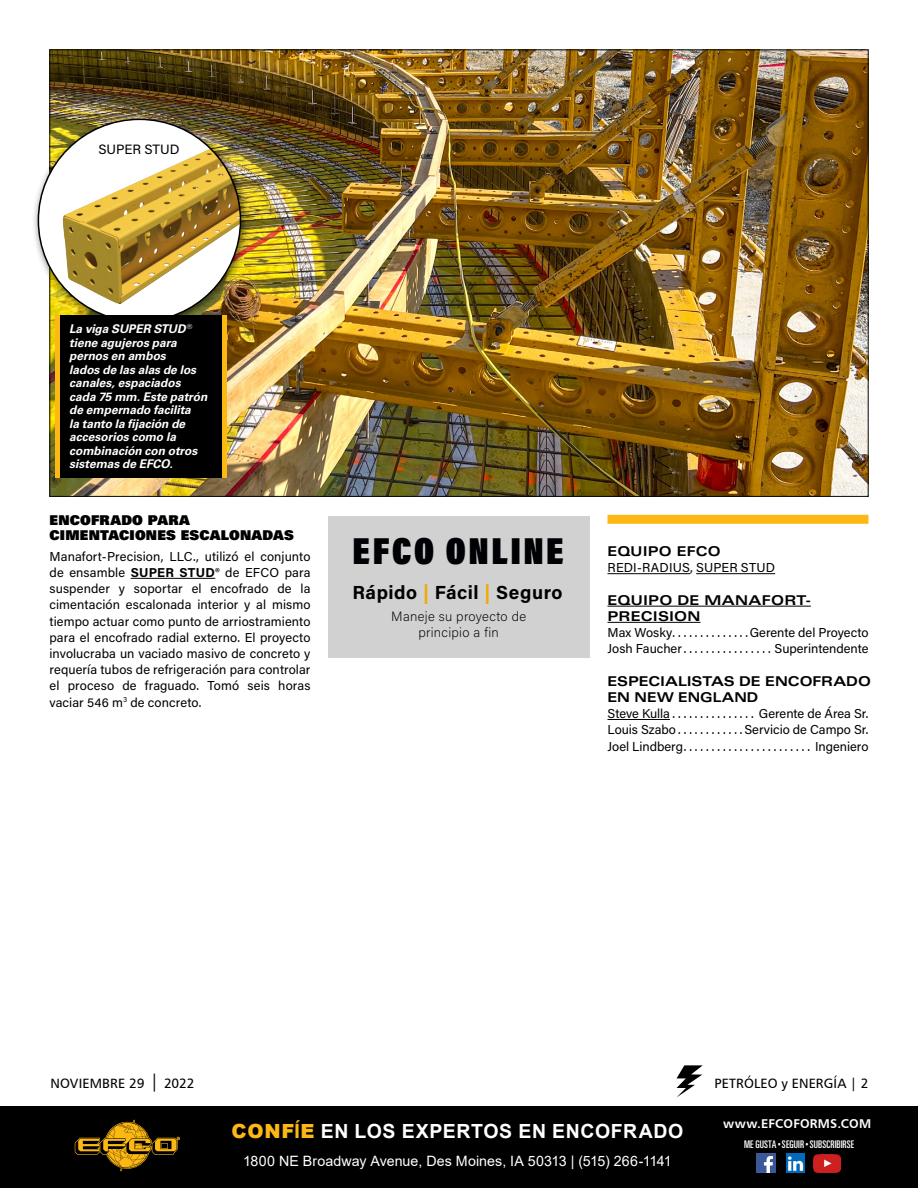
<style>
.page{position:relative;width:918px;height:1188px;background:#fff}
.page>*{position:absolute;margin:0;border:0;box-sizing:border-box;transform-origin:0 0}
.t1{font:900 38.25px "Acumin Pro Cond";letter-spacing:.065em;color:#000104}
.t2{font:700 19.5px "Arial";letter-spacing:.035em;color:#fff}
.t3{font:700 18.9px "Acumin Pro";letter-spacing:.03em;color:#000}
.t4{font:14.25px "Arial";letter-spacing:.005em;color:#fff}
.t5{font:700 expanded 13.5px/16.2px "Univers LT Std";letter-spacing:.005em;color:#000}
.t6{font:13.5px/15.8px "Univers LT Std X Black";letter-spacing:.015em;color:#000}
.t7{font:13.5px "Humanist 777 BT Roman B";letter-spacing:.01em;color:#000}
.t8{font:13.5px "Acumin Pro";color:#000}
.t9{font:200 13.35px/16.2px "Acumin Pro";letter-spacing:.025em;color:#000;text-align:center}
.t10{font:12.9px/16.2px "Acumin Pro";color:#000;text-align:justify}
.t11{font:12.75px "Humanist 777 BT Bold B";letter-spacing:.015em;color:#fff}
.t12{font:italic 700 12px/13.5px "Univers LT Std";color:#fff}
.t13{font:ultra-condensed 10.5px "Univers LT Std";letter-spacing:.015em;color:#fff}
.s1{font-weight:700}
.s2{color:#f4a700}
.s3{font-weight:900;color:#fdb813}
.s4{font-family:"Univers LT Std";color:#fdb813}
.s5{font-family:"Arial Narrow";font-stretch:normal}
</style>
<div class="page">
<div style="left:0;top:1107px;width:918px;height:81px;background:#000"></div>
<svg style="left:677px;top:1065px;width:26px;height:32px"></svg>
<svg style="left:75px;top:1120px;width:105px;height:51px"></svg>
<img style="left:756px;top:1154px;width:19px;height:19px">
<img style="left:786px;top:1154px;width:19px;height:19px">
<img style="left:814px;top:1154px;width:27px;height:19px">
<hr style="left:131px;top:578px;width:84px;height:1px;background:#000">
<hr style="left:607px;top:573px;width:83px;height:1px;background:#000">
<hr style="left:696px;top:573px;width:79px;height:1px;background:#000">
<hr style="left:607px;top:606px;width:204px;height:1px;background:#000">
<hr style="left:607px;top:622px;width:94px;height:1px;background:#000">
<hr style="left:607px;top:719px;width:63px;height:1px;background:#000">
<div style="left:607px;top:515px;width:261px;height:9px;background:#fdb913"></div>
<img style="left:52px;top:52px;width:814px;height:443px">
<div style="left:328px;top:516px;width:261px;height:141px;background:#d1d1d1"></div>
<div style="left:32px;top:113px;width:219px;height:220px;background:#000;opacity:.6"></div>
<div style="left:38px;top:119px;width:202px;height:202px;background:#fff;border-radius:50%"></div>
<img style="left:56px;top:124px;width:184px;height:180px">
<hr style="left:56px;top:315px;width:4px;height:162px;background:#fdb913">
<div style="left:60px;top:315px;width:162px;height:162px;background:#000"></div>
<div style="left:222px;top:315px;width:5px;height:162px;background:#fdb913"></div>
<p class="t8" style="left:98px;top:140px;width:83px">SUPER STUD</p>
<p class="t12" style="left:69px;top:323px;width:139px">La viga SUPER STUD <sup>® </sup>tiene agujeros para pernos en ambos<br>lados de las alas de los canales, espaciados cada 75 mm. Este patrón de empernado facilita<br>la tanto la fijación de accesorios como la combinación con otros sistemas de EFCO.</p>
<p class="t6" style="left:50px;top:511px;width:246px">ENCOFRADO PARA<br>CIMENTACIONES ESCALONADAS</p>
<p class="t10" style="left:50px;top:548px;width:263px">Manafort-Precision, LLC., utilizó el conjunto de ensamble <span class="s1">SUPER STUD</span>® de EFCO para suspender y soportar el encofrado de la cimentación escalonada interior y al mismo tiempo actuar como punto de arriostramiento para el encofrado radial externo. El proyecto involucraba un vaciado masivo de concreto y requería tubos de refrigeración para controlar el proceso de fraguado. Tomó seis horas vaciar 546 m<sup>3</sup> de concreto.</p>
<p class="t5" style="left:607px;top:543px;width:115px">EQUIPO EFCO</p>
<h1 class="t1" style="left:353px;top:527px;width:213px">EFCO ONLINE</h1>
<p class="t10" style="left:607px;top:559px;width:169px">REDI-RADIUS, SUPER STUD</p>
<p class="t5" style="left:607px;top:592px;width:205px">EQUIPO DE MANAFORT-<br>PRECISION</p>
<p class="t10" style="left:607px;top:624px;width:69px">Max Wosky .............</p>
<p class="t10" style="left:750px;top:624px;width:120px">Gerente del Proyecto</p>
<p class="t10" style="left:607px;top:640px;width:80px">Josh Faucher ................</p>
<p class="t10" style="left:775px;top:640px;width:95px">Superintendente</p>
<p class="t5" style="left:607px;top:673px;width:265px">ESPECIALISTAS DE ENCOFRADO<br>EN NEW ENGLAND</p>
<p class="t10" style="left:607px;top:705px;width:69px">Steve Kulla ...............</p>
<p class="t10" style="left:759px;top:705px;width:111px">Gerente de Área Sr.</p>
<p class="t10" style="left:607px;top:721px;width:75px">Louis Szabo ...........</p>
<p class="t10" style="left:744px;top:721px;width:126px">Servicio de Campo Sr.</p>
<p class="t10" style="left:607px;top:737px;width:80px">Joel Lindberg .......................</p>
<p class="t10" style="left:815px;top:737px;width:55px">Ingeniero</p>
<h3 class="t3" style="left:352px;top:579px;width:212px">Rápido <span class="s2">|</span> Fácil <span class="s2">|</span> Seguro</h3>
<p class="t9" style="left:391px;top:607px;width:137px">Maneje su proyecto de principio a fin</p>
<p class="t7" style="left:50px;top:1075px;width:96px">NOVIEMBRE 29</p>
<p class="t7" style="left:164px;top:1075px;width:32px">2022</p>
<h2 class="t2" style="left:232px;top:1117px;width:453px"><span class="s3">CONF</span><span class="s4">Í</span><span class="s3">E</span> EN LOS EXPERTOS EN ENCOFRADO</h2>
<p class="t4" style="left:243px;top:1151px;width:430px">1800 NE Broadway Avenue, Des Moines, IA 50313 | (515) 266-1141</p>
<p class="t7" style="left:714px;top:1074px;width:156px">PETRÓLEO y ENERGÍA | 2</p>
<p class="t11" style="left:723px;top:1115px;width:149px">www.EFCOFORMS.COM</p>
<p class="t13" style="left:744px;top:1138px;width:112px">ME GUSTA <span class="s5">•</span> SEGUIR <span class="s5">•</span> SUBSCRIBIRSE</p>
</div>
